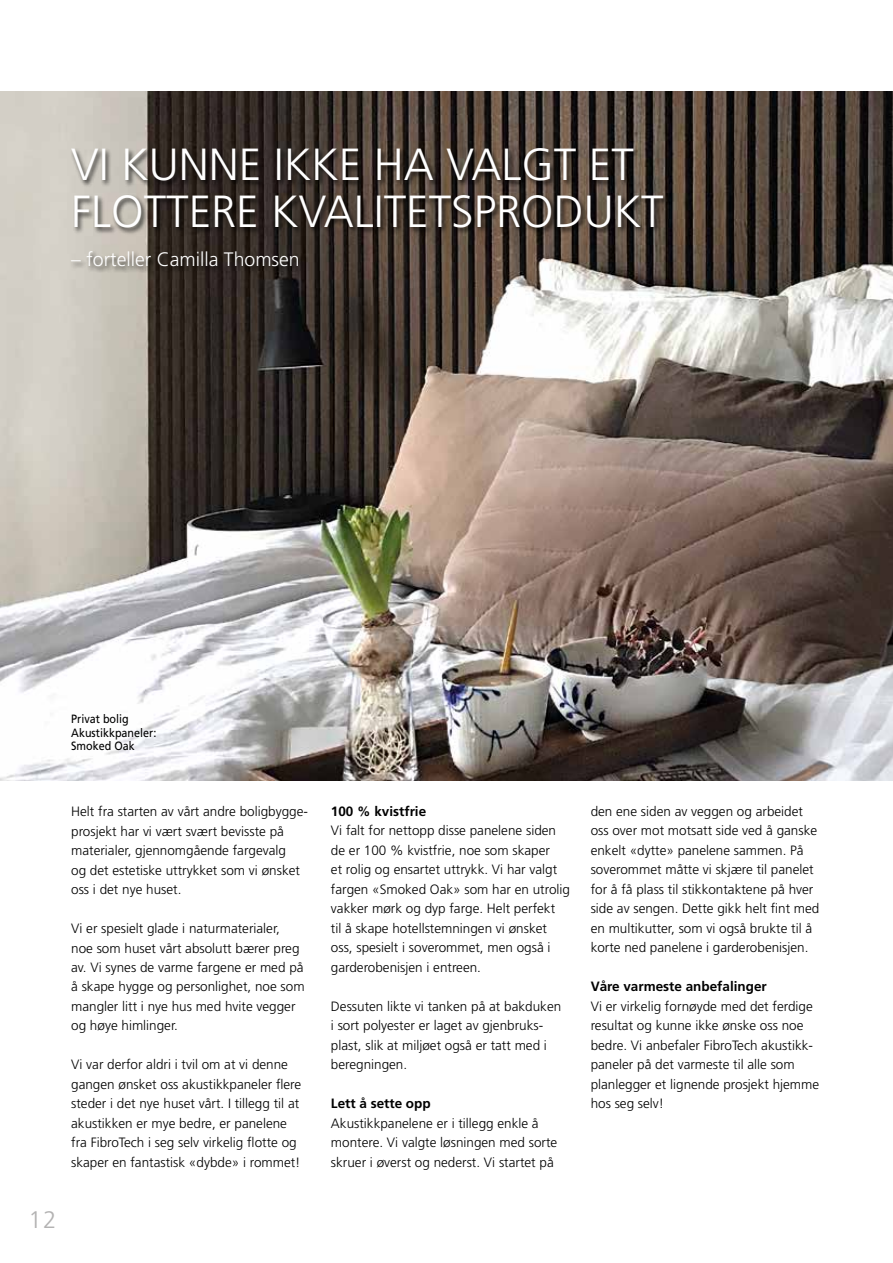
<style>
.page{position:relative;width:893px;height:1263px;background:#fff}
.page>*{position:absolute;margin:0;border:0;box-sizing:border-box;transform-origin:0 0}
.t1{font:300 45px/46.7px "Frutiger";color:#fff}
.t2{font:300 24px "Frutiger";color:#b3b2b2}
.t3{font:300 19.5px "Frutiger";color:#fff}
.t4{font:300 13.5px/19.5px "Frutiger";color:#000}
.t5{font:700 13.5px "Frutiger";color:#000}
.t6{font:12px/13.5px "Frutiger";color:#000;scale:.9 1}
</style>
<div class="page">
<img style="left:0;top:91px;width:893px;height:689px">
<div style="left:70px;top:147px;width:601px;height:126px;background:#000;opacity:.75"></div>
<h1 class="t1" style="left:71px;top:142px;width:594px">VI KUNNE IKKE HA VALGT ET<br>FLOTTERE KVALITETSPRODUKT</h1>
<h3 class="t3" style="left:71px;top:248px;width:230px">– forteller Camilla Thomsen</h3>
<p class="t6" style="left:71px;top:712px;width:96px">Privat bolig<br>Akustikkpaneler:<br>Smoked Oak</p>
<h2 class="t2" style="left:29px;top:1206px;width:29px">12</h2>
<p class="t4" style="left:71px;top:802px;width:238px">Helt fra starten av vårt andre boligbygge&shy;prosjekt har vi vært svært bevisste på materialer, gjennomgående fargevalg<br>og det estetiske uttrykket som vi ønsket oss i det nye huset.</p>
<p class="t4" style="left:71px;top:919px;width:235px">Vi er spesielt glade i naturmaterialer, noe som huset vårt absolutt bærer preg av. Vi synes de varme fargene er med på å skape hygge og personlighet, noe som mangler litt i nye hus med hvite vegger og høye himlinger.</p>
<p class="t4" style="left:71px;top:1055px;width:232px">Vi var derfor aldri i tvil om at vi denne gangen ønsket oss akustikkpaneler flere steder i det nye huset vårt. I tillegg til at akustikken er mye bedre, er panelene fra FibroTech i seg selv virkelig flotte og skaper en fantastisk «dybde» i rommet!</p>
<p class="t5" style="left:331px;top:803px;width:97px">100 % kvistfrie</p>
<p class="t4" style="left:331px;top:821px;width:241px">Vi falt for nettopp disse panelene siden de er 100 % kvistfrie, noe som skaper<br>et rolig og ensartet uttrykk. Vi har valgt fargen «Smoked Oak» som har en utrolig vakker mørk og dyp farge. Helt perfekt<br>til å skape hotellstemningen vi ønsket oss, spesielt i soverommet, men også i garderobenisjen i entreen.</p>
<p class="t4" style="left:331px;top:997px;width:232px">Dessuten likte vi tanken på at bakduken i sort polyester er laget av gjenbruks&shy;plast, slik at miljøet også er tatt med i beregningen.</p>
<p class="t5" style="left:331px;top:1096px;width:101px">Lett å sette opp</p>
<p class="t4" style="left:331px;top:1114px;width:228px">Akustikkpanelene er i tillegg enkle å montere. Vi valgte løsningen med sorte skruer i øverst og nederst. Vi startet på</p>
<p class="t4" style="left:591px;top:802px;width:230px">den ene siden av veggen og arbeidet oss over mot motsatt side ved å ganske enkelt «dytte» panelene sammen. På soverommet måtte vi skjære til panelet for å få plass til stikkontaktene på hver side av sengen. Dette gikk helt fint med en multikutter, som vi også brukte til å korte ned panelene i garderobenisjen.</p>
<p class="t5" style="left:591px;top:979px;width:178px">Våre varmeste anbefalinger</p>
<p class="t4" style="left:591px;top:996px;width:230px">Vi er virkelig fornøyde med det ferdige resultat og kunne ikke ønske oss noe bedre. Vi anbefaler FibroTech akustikk&shy;paneler på det varmeste til alle som planlegger et lignende prosjekt hjemme hos seg selv!</p>
</div>
